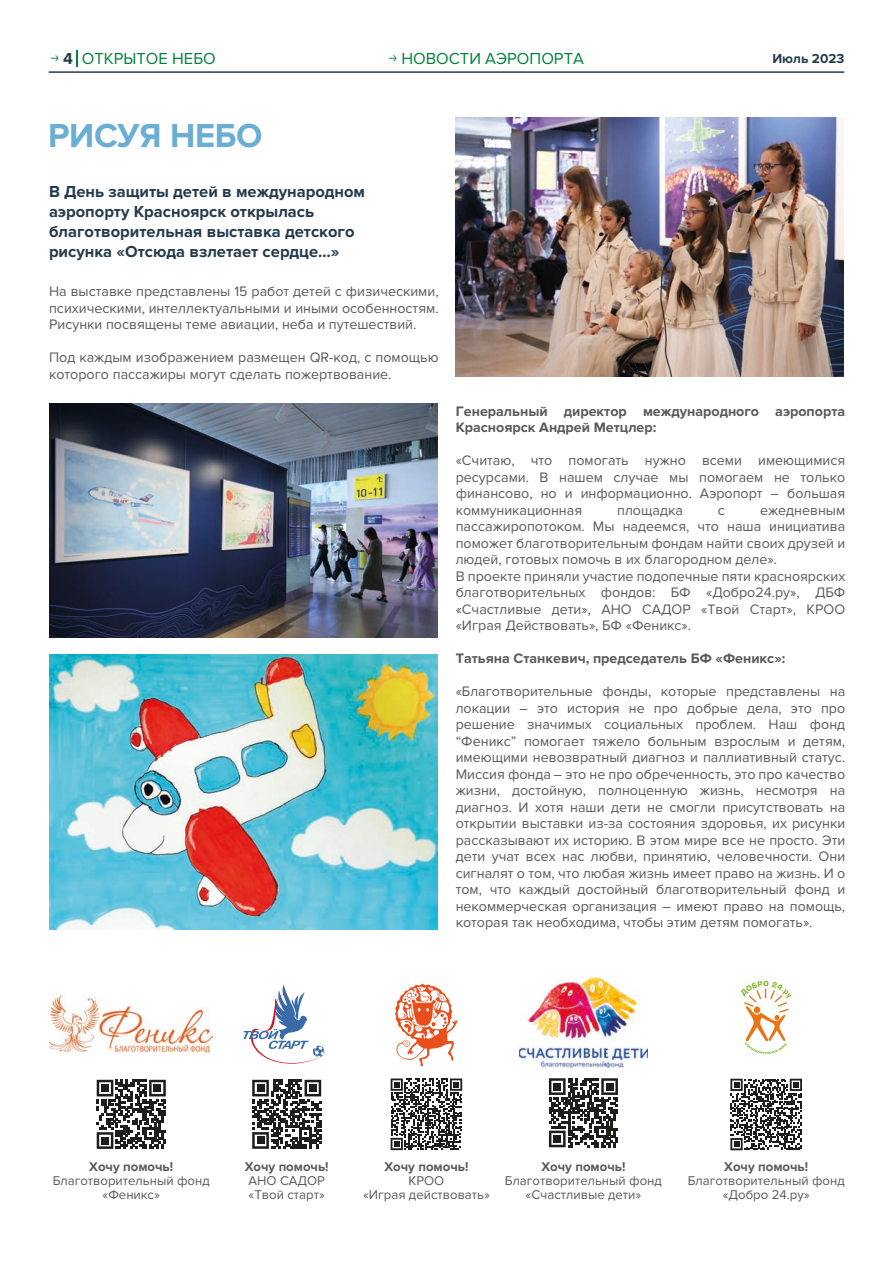
<style>
.page{position:relative;width:893px;height:1263px;background:#fff}
.page>*{position:absolute;margin:0;border:0;box-sizing:border-box;transform-origin:0 0}
.t1{font:700 34.5px "Proxima Nova";letter-spacing:-.01em;color:#6aaed3}
.t2{font:700 16.5px/19.8px "Proxima Nova";color:#233b4d}
.t3{font:16.5px "Proxima Nova";color:#00823a}
.t4{font:14.25px/16.5px "Proxima Nova";color:#585a5c;text-align:justify}
.t5{font:700 14.25px/16.5px "Proxima Nova";color:#585a5c}
.t6{font:700 13.5px "Proxima Nova";color:#233b4d}
.t7{font:13.2px/13.8px "Proxima Nova";color:#585a5c;text-align:center}
.t8{font:700 13.2px "Proxima Nova";color:#585a5c}
.s1{font-family:"Neris";font-weight:300;font-size:13.5px}
.s2{font-weight:700;color:#233b4d}
</style>
<div class="page">
<svg style="left:76px;top:51px;width:1px;height:16px"></svg>
<hr style="left:49px;top:71px;width:795px;height:2px;background:#233b4d">
<img style="left:456px;top:118px;width:388px;height:259px">
<img style="left:49px;top:403px;width:389px;height:234px">
<img style="left:50px;top:996px;width:163px;height:57px">
<svg style="left:243px;top:985px;width:84px;height:79px"></svg>
<svg style="left:252px;top:1080px;width:69px;height:69px"></svg>
<div style="left:257px;top:1084px;width:7px;height:8px;background:#1d1d1b"></div>
<div style="left:309px;top:1084px;width:7px;height:8px;background:#1d1d1b"></div>
<div style="left:257px;top:1137px;width:7px;height:7px;background:#1d1d1b"></div>
<svg style="left:97px;top:1080px;width:69px;height:69px"></svg>
<div style="left:101px;top:1084px;width:8px;height:8px;background:#1d1d1b"></div>
<div style="left:154px;top:1084px;width:7px;height:8px;background:#1d1d1b"></div>
<div style="left:101px;top:1137px;width:8px;height:7px;background:#1d1d1b"></div>
<svg style="left:391px;top:1078px;width:71px;height:72px"></svg>
<svg style="left:395px;top:983px;width:63px;height:83px"></svg>
<img style="left:519px;top:978px;width:129px;height:90px">
<svg style="left:549px;top:1078px;width:69px;height:69px"></svg>
<div style="left:554px;top:1083px;width:7px;height:7px;background:#1d1d1b"></div>
<div style="left:606px;top:1083px;width:7px;height:7px;background:#1d1d1b"></div>
<div style="left:554px;top:1135px;width:7px;height:7px;background:#1d1d1b"></div>
<img style="left:49px;top:654px;width:389px;height:275px">
<svg style="left:741px;top:981px;width:51px;height:73px"></svg>
<svg style="left:730px;top:1079px;width:72px;height:71px"></svg>
<p class="t3" style="left:50px;top:49px;width:167px"><span class="s1">→</span> <span class="s2">4</span> ОТКРЫТОЕ НЕБО</p>
<p class="t3" style="left:388px;top:49px;width:197px"><span class="s1">→</span> НОВОСТИ АЭРОПОРТА</p>
<p class="t6" style="left:772px;top:51px;width:74px">Июль 2023</p>
<h1 class="t1" style="left:48px;top:115px;width:216px">РИСУЯ НЕБО</h1>
<p class="t2" style="left:49px;top:182px;width:318px">В День защиты детей в международном аэропорту Красноярск открылась благотворительная выставка детского рисунка «Отсюда взлетает сердце…»</p>
<p class="t4" style="left:49px;top:283px;width:391px">На выставке представлены 15 работ детей с физическими, психическими, интеллектуальными и иными особенностям.<br>Рисунки посвящены теме авиации, неба и путешествий.</p>
<p class="t4" style="left:49px;top:349px;width:391px">Под каждым изображением размещен QR-код, с помощью которого пассажиры могут сделать пожертвование.</p>
<p class="t5" style="left:456px;top:403px;width:391px">Генеральный директор международного аэропорта<br>Красноярск Андрей Метцлер:</p>
<p class="t4" style="left:456px;top:452px;width:391px">«Считаю, что помогать нужно всеми имеющимися ресурсами. В нашем случае мы помогаем не только финансово, но и информационно. Аэропорт – большая коммуникационная</p>
<p class="t4" style="left:456px;top:502px;width:391px;text-align:left;text-indent:304px">ежедневным пассажиропотоком. Мы надеемся, что наша инициатива поможет благотворительным фондам найти своих друзей и людей, готовых помочь в их благородном деле».<br>В проекте приняли участие подопечные пяти красноярских благотворительных фондов: БФ «Добро24.ру», ДБФ «Счастливые дети», АНО САДОР «Твой Старт», КРОО «Играя Действовать», БФ «Феникс».</p>
<p class="t5" style="left:456px;top:650px;width:331px">Татьяна Станкевич, председатель БФ «Феникс»:</p>
<p class="t4" style="left:456px;top:683px;width:391px">«Благотворительные фонды, которые представлены на локации – это история не про добрые дела, это про решение значимых социальных проблем. Наш фонд “Феникс” помогает тяжело больным взрослым и детям, имеющими невозвратный диагноз и паллиативный статус.<br>Миссия фонда – это не про обреченность, это про качество жизни, достойную, полноценную жизнь, несмотря на диагноз. И хотя наши дети не смогли присутствовать на открытии выставки из-за состояния здоровья, их рисунки рассказывают их историю. В этом мире все не просто. Эти дети учат всех нас любви, принятию, человечности. Они сигналят о том, что любая жизнь имеет право на жизнь. И о том, что каждый достойный благотворительный фонд и некоммерческая организация – имеют право на помощь, которая так необходима, чтобы этим детям помогать».</p>
<p class="t4" style="left:617px;top:502px;width:67px">площадка</p>
<p class="t4" style="left:718px;top:502px;width:9px">с</p>
<p class="t8" style="left:89px;top:1159px;width:85px">Хочу помочь!</p>
<p class="t7" style="left:53px;top:1174px;width:158px">Благотворительный фонд «Феникс»</p>
<p class="t8" style="left:245px;top:1159px;width:85px">Хочу помочь!</p>
<p class="t7" style="left:249px;top:1174px;width:78px;text-align:left">АНО САДОР «Твой старт»</p>
<p class="t8" style="left:384px;top:1159px;width:85px">Хочу помочь!</p>
<p class="t7" style="left:363px;top:1174px;width:128px">КРОО<br>«Играя действовать»</p>
<p class="t8" style="left:541px;top:1159px;width:85px">Хочу помочь!</p>
<p class="t7" style="left:505px;top:1174px;width:158px">Благотворительный фонд «Счастливые дети»</p>
<p class="t8" style="left:724px;top:1159px;width:85px">Хочу помочь!</p>
<p class="t7" style="left:688px;top:1174px;width:158px">Благотворительный фонд «Добро 24.ру»</p>
</div>
